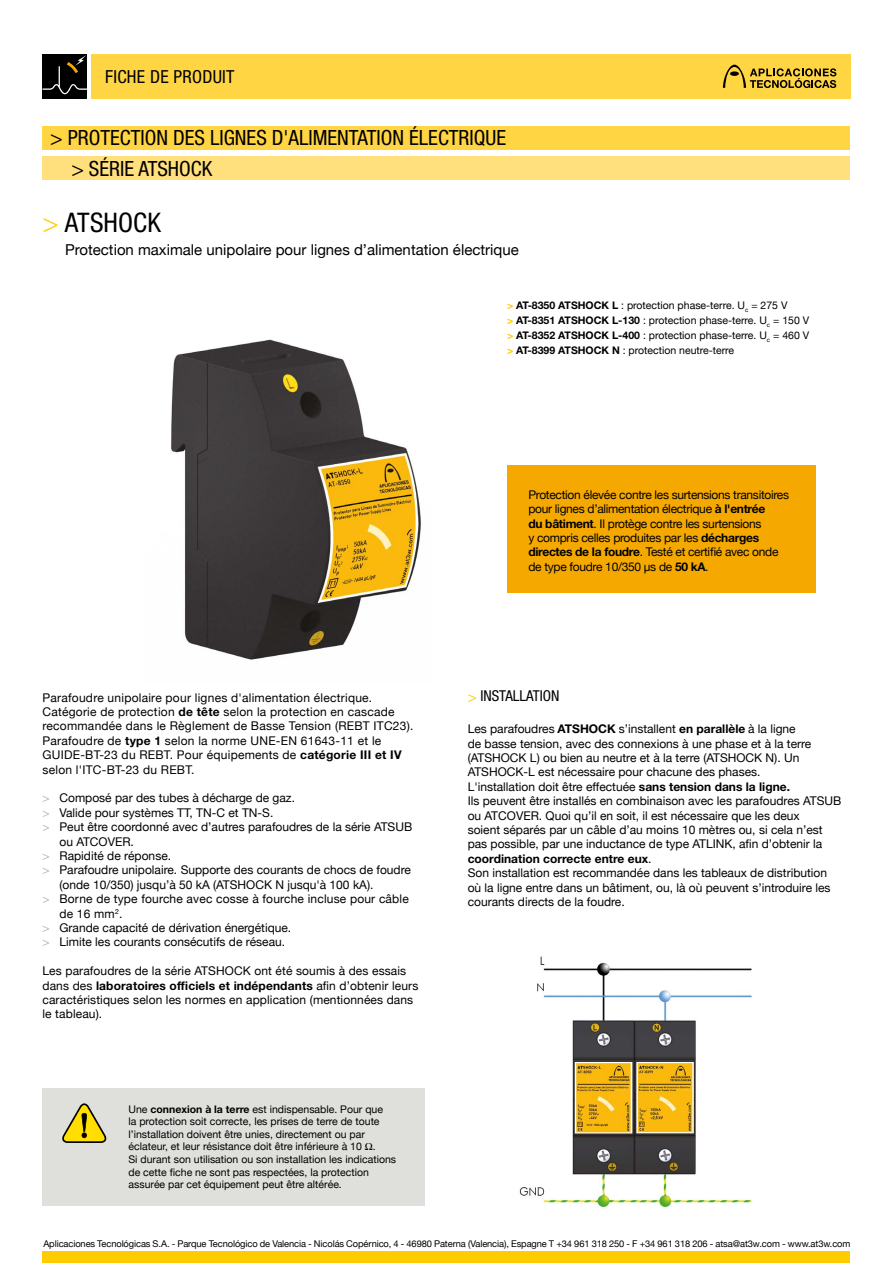
<style>
.page{position:relative;width:893px;height:1263px;background:#fff}
.page>*{position:absolute;margin:0;border:0;box-sizing:border-box;transform-origin:0 0}
.t1{font:condensed 27px "Helvetica Neue LT Std";letter-spacing:.005em;color:#000}
.t2{font:condensed 21px "Helvetica Neue LT Std";color:#000}
.t3{font:condensed 18px "Helvetica Neue LT Std";letter-spacing:.015em;color:#000}
.t4{font:15px "Helvetica Neue";color:#000}
.t5{font:condensed 15px "Helvetica Neue LT Std";color:#000}
.t6{font:12px/14.4px "Helvetica Neue";color:#000}
.t7{font:12px/14.4px "Helvetica Neue";letter-spacing:.02em;color:#000}
.t8{font:12px/14.4px "Helvetica Neue";letter-spacing:-.025em;color:#000}
.t9{font:700 12px "Helvetica Neue LT Std";letter-spacing:.01em;color:#000}
.t10{font:10.5px/12.6px "Helvetica Neue";color:#000}
.t11{font:9.3px "Helvetica Neue";letter-spacing:-.01em;color:#000}
.s1{font-weight:300;color:#fc0}
.s2{font-family:"Helvetica Neue LT Std";font-weight:700;color:#fc0}
.s3{font-family:"Helvetica Neue LT Std";font-weight:700}
.s4{color:#b3b2b2}
.s5{font-family:"Helvetica Neue";font-weight:400}
.s6{color:#fc0}
</style>
<div class="page">
<div style="left:43px;top:1251px;width:807px;height:12px;background:#fc0"></div>
<div style="left:43px;top:54px;width:44px;height:45px;background:#000"></div>
<svg style="left:43px;top:55px;width:44px;height:39px"></svg>
<div style="left:91px;top:54px;width:759px;height:45px;background:#ffd544"></div>
<svg style="left:723px;top:65px;width:113px;height:23px"></svg>
<img style="left:519px;top:956px;width:233px;height:252px">
<img style="left:171px;top:339px;width:250px;height:321px">
<div style="left:43px;top:157px;width:807px;height:23px;background:#ffe07d"></div>
<div style="left:43px;top:126px;width:807px;height:23px;background:#ffd544"></div>
<div style="left:507px;top:465px;width:308px;height:128px;background:#f5a900"></div>
<div style="left:43px;top:1089px;width:382px;height:117px;background:#dfdfdc"></div>
<svg style="left:62px;top:1103px;width:45px;height:40px"></svg>
<h3 class="t3" style="left:105px;top:66px;width:131px">FICHE DE PRODUIT</h3>
<h2 class="t2" style="left:50px;top:126px;width:458px">&gt; PROTECTION DES LIGNES D'ALIMENTATION ÉLECTRIQUE</h2>
<h2 class="t2" style="left:71px;top:156px;width:142px">&gt; SÉRIE ATSHOCK</h2>
<h1 class="t1" style="left:43px;top:207px;width:120px"><span class="s1">&gt;</span> ATSHOCK</h1>
<p class="t4" style="left:65px;top:241px;width:455px">Protection maximale unipolaire pour lignes d’alimentation électrique</p>
<p class="t10" style="left:507px;top:298px;width:304px;line-height:15px"><span class="s2">&gt;</span> <span class="s3">AT-8350 ATSHOCK L</span> : protection phase-terre. U<sub>c</sub> = 275 V<br><span class="s2">&gt;</span> <span class="s3">AT-8351 ATSHOCK L-130</span> : protection phase-terre. U<sub>c</sub> = 150 V <span class="s2">&gt;</span> <span class="s3">AT-8352 ATSHOCK L-400</span> : protection phase-terre. U<sub>c</sub> = 460 V <span class="s2">&gt;</span> <span class="s3">AT-8399 ATSHOCK N</span> : protection neutre-terre</p>
<p class="t7" style="left:43px;top:690px;width:372px">Parafoudre unipolaire pour lignes d'alimentation électrique.<br>Catégorie de protection <span class="s3">de tête</span> selon la protection en cascade recommandée dans le Règlement de Basse Tension (REBT ITC23).<br>Parafoudre de <span class="s3">type 1</span> selon la norme UNE-EN 61643-11 et le GUIDE-BT-23 du REBT. Pour équipements de <span class="s3">catégorie III et IV </span>selon l'ITC-BT-23 du REBT.</p>
<p class="t6" style="left:43px;top:791px;width:254px"><span class="s4">&gt;</span> Composé par des tubes à décharge de gaz.</p>
<p class="t6" style="left:43px;top:805px;width:232px"><span class="s4">&gt;</span> Valide pour systèmes TT, TN-C et TN-S.</p>
<p class="t6" style="left:43px;top:819px;width:371px"><span class="s4">&gt;</span> Peut être coordonné avec d’autres parafoudres de la série ATSUB</p>
<p class="t6" style="left:60px;top:834px;width:76px">ou ATCOVER.</p>
<p class="t6" style="left:43px;top:848px;width:130px"><span class="s4">&gt;</span> Rapidité de réponse.</p>
<p class="t6" style="left:43px;top:863px;width:370px"><span class="s4">&gt;</span> Parafoudre unipolaire. Supporte des courants de chocs de foudre</p>
<p class="t6" style="left:60px;top:877px;width:315px">(onde 10/350) jusqu’à 50 kA (ATSHOCK N jusqu'à 100 kA).</p>
<p class="t6" style="left:43px;top:891px;width:368px"><span class="s4">&gt;</span> Borne de type fourche avec cosse à fourche incluse pour câble</p>
<p class="t6" style="left:60px;top:906px;width:64px">de 16 mm<sup>2</sup>.</p>
<p class="t6" style="left:43px;top:920px;width:250px"><span class="s4">&gt;</span> Grande capacité de dérivation énergétique.</p>
<p class="t6" style="left:43px;top:935px;width:244px"><span class="s4">&gt;</span> Limite les courants consécutifs de réseau.</p>
<p class="t6" style="left:43px;top:963px;width:365px">Les parafoudres de la série ATSHOCK ont été soumis à des essais</p>
<p class="t9" style="left:43px;top:978px;width:377px"><span class="s5">dans des</span> laboratoires officiels et indépendants <span class="s5">afin d’obtenir leurs</span></p>
<p class="t6" style="left:43px;top:992px;width:372px">caractéristiques selon les normes en application (mentionnées dans le tableau).</p>
<p class="t10" style="left:129px;top:1102px;width:269px">Une <span class="s3">connexion à la terre</span> est indispensable. Pour que<br>la protection soit correcte, les prises de terre de toute l’installation doivent être unies, directement ou par éclateur, et leur résistance doit être inférieure à 10 Ω.<br>Si durant son utilisation ou son installation les indications de cette fiche ne sont pas respectées, la protection assurée par cet équipement peut être altérée.</p>
<p class="t8" style="left:528px;top:487px;width:262px">Protection élevée contre les surtensions transitoires pour lignes d’alimentation électrique <span class="s3">à l'entrée<br>du bâtiment</span>. Il protège contre les surtensions<br>y compris celles produites par les <span class="s3">décharges directes de la foudre</span>. Testé et certifié avec onde de type foudre 10/350 μs de <span class="s3">50 kA</span>.</p>
<p class="t5" style="left:468px;top:687px;width:93px"><span class="s6">&gt;</span> INSTALLATION</p>
<p class="t6" style="left:468px;top:721px;width:375px">Les parafoudres <span class="s3">ATSHOCK</span> s’installent <span class="s3">en parallèle</span> à la ligne<br>de basse tension, avec des connexions à une phase et à la terre (ATSHOCK L) ou bien au neutre et à la terre (ATSHOCK N). Un ATSHOCK-L est nécessaire pour chacune des phases.<br>L'installation doit être effectuée <span class="s3">sans tension dans la ligne.<br></span>Ils peuvent être installés en combinaison avec les parafoudres ATSUB ou ATCOVER. Quoi qu’il en soit, il est nécessaire que les deux<br>soient séparés par un câble d’au moins 10 mètres ou, si cela n’est pas possible, par une inductance de type ATLINK, afin d’obtenir la</p>
<p class="t9" style="left:468px;top:851px;width:185px">coordination correcte entre eux<span class="s5">.</span></p>
<p class="t6" style="left:468px;top:865px;width:364px">Son installation est recommandée dans les tableaux de distribution où la ligne entre dans un bâtiment, ou, là où peuvent s’introduire les courants directs de la foudre.</p>
<p class="t11" style="left:43px;top:1238px;width:809px">Aplicaciones Tecnológicas S.A. - Parque Tecnológico de Valencia - Nicolás Copérnico, 4 - 46980 Paterna (Valencia), Espagne T +34 961 318 250 - F +34 961 318 206 - atsa@at3w.com - www.at3w.com</p>
</div>
